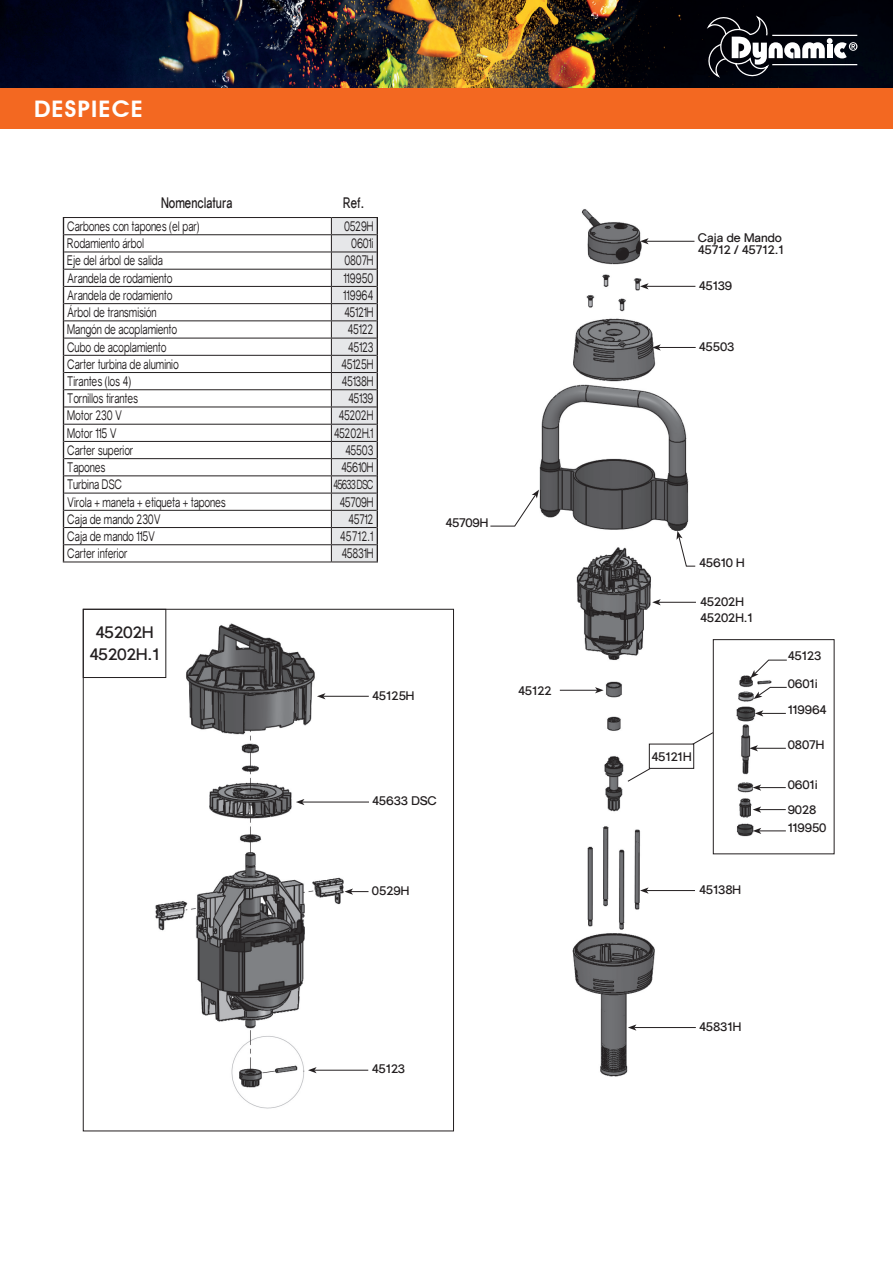
<style>
.page{position:relative;width:893px;height:1263px;background:#fff}
.page>*{position:absolute;margin:0;border:0;box-sizing:border-box;transform-origin:0 0}
.t1{font:600 22.8px "Avant Garde IT Cby BT";letter-spacing:.05em;color:#fff;scale:1.05 1}
.t2{font:700 16.2px/21.6px "Gravity";letter-spacing:-.01em;color:#231f20;text-align:center}
.t3{font:700 14.85px "Gravity";color:#231f20;scale:.75 1}
.t4{font:13.5px "Gravity";letter-spacing:-.01em;color:#231f20;scale:.75 1}
.t5{font:12.9px "Gravity";letter-spacing:-.08em;color:#231f20;scale:.7 1}
.t6{font:700 12.15px/26.1px "Gravity";letter-spacing:-.01em;color:#231f20}
</style>
<div class="page">
<div style="left:0;top:86px;width:893px;height:43px;background:#f36821"></div>
<img style="left:0;top:0;width:893px;height:87px">
<svg style="left:707px;top:15px;width:150px;height:63px"></svg>
<img style="left:538px;top:209px;width:175px;height:868px">
<img style="left:699px;top:645px;width:97px;height:218px">
<img style="left:122px;top:608px;width:258px;height:524px">
<hr style="left:323px;top:696px;width:46px;height:1px;background:#231f20">
<svg style="left:317px;top:693px;width:8px;height:6px"></svg>
<hr style="left:302px;top:802px;width:67px;height:1px;background:#231f20">
<svg style="left:296px;top:799px;width:8px;height:6px"></svg>
<svg style="left:344px;top:888px;width:24px;height:7px"></svg>
<hr style="left:314px;top:1070px;width:54px;height:1px;background:#231f20">
<svg style="left:308px;top:1067px;width:9px;height:6px"></svg>
<hr style="left:646px;top:286px;width:49px;height:1px;background:#231f20">
<svg style="left:640px;top:283px;width:9px;height:6px"></svg>
<hr style="left:659px;top:347px;width:37px;height:1px;background:#231f20">
<svg style="left:652px;top:344px;width:9px;height:7px"></svg>
<hr style="left:646px;top:890px;width:49px;height:1px;background:#231f20">
<svg style="left:640px;top:887px;width:9px;height:7px"></svg>
<svg style="left:490px;top:490px;width:49px;height:37px"></svg>
<svg style="left:676px;top:531px;width:20px;height:36px"></svg>
<hr style="left:659px;top:602px;width:37px;height:1px;background:#231f20">
<svg style="left:652px;top:599px;width:9px;height:6px"></svg>
<hr style="left:560px;top:690px;width:37px;height:1px;background:#231f20">
<svg style="left:595px;top:687px;width:9px;height:6px"></svg>
<hr style="left:634px;top:1027px;width:62px;height:1px;background:#231f20">
<svg style="left:628px;top:1024px;width:8px;height:7px"></svg>
<svg style="left:750px;top:659px;width:37px;height:19px"></svg>
<svg style="left:754px;top:687px;width:33px;height:12px"></svg>
<svg style="left:755px;top:710px;width:31px;height:6px"></svg>
<hr style="left:756px;top:748px;width:30px;height:1px;background:#231f20">
<svg style="left:749px;top:745px;width:9px;height:6px"></svg>
<svg style="left:753px;top:784px;width:33px;height:7px"></svg>
<svg style="left:753px;top:828px;width:33px;height:6px"></svg>
<div style="left:713px;top:639px;width:121px;height:215px;border:1px solid #231f20"></div>
<svg style="left:627px;top:732px;width:87px;height:50px"></svg>
<div style="left:649px;top:744px;width:45px;height:24px;background:#fff"></div>
<div style="left:649px;top:744px;width:45px;height:25px;border:1px solid #231f20"></div>
<hr style="left:646px;top:241px;width:48px;height:1px;background:#231f20">
<svg style="left:640px;top:238px;width:9px;height:6px"></svg>
<div style="left:83px;top:609px;width:83px;height:69px;border:1px solid #231f20"></div>
<svg style="left:753px;top:806px;width:33px;height:7px"></svg>
<svg style="left:63px;top:218px;width:1px;height:344px"></svg>
<svg style="left:331px;top:218px;width:47px;height:344px"></svg>
<hr style="left:63px;top:217px;width:268px;height:1px;background:#231f20">
<hr style="left:331px;top:217px;width:47px;height:1px;background:#231f20">
<hr style="left:64px;top:234px;width:267px;height:1px;background:#231f20">
<hr style="left:331px;top:234px;width:46px;height:1px;background:#231f20">
<hr style="left:64px;top:252px;width:267px;height:1px;background:#231f20">
<hr style="left:331px;top:252px;width:46px;height:1px;background:#231f20">
<hr style="left:64px;top:269px;width:267px;height:1px;background:#231f20">
<hr style="left:331px;top:269px;width:46px;height:1px;background:#231f20">
<hr style="left:64px;top:286px;width:267px;height:1px;background:#231f20">
<hr style="left:331px;top:286px;width:46px;height:1px;background:#231f20">
<hr style="left:64px;top:303px;width:267px;height:1px;background:#231f20">
<hr style="left:331px;top:303px;width:46px;height:1px;background:#231f20">
<hr style="left:64px;top:320px;width:267px;height:1px;background:#231f20">
<hr style="left:331px;top:320px;width:46px;height:1px;background:#231f20">
<hr style="left:64px;top:338px;width:267px;height:1px;background:#231f20">
<hr style="left:331px;top:338px;width:46px;height:1px;background:#231f20">
<hr style="left:64px;top:355px;width:267px;height:1px;background:#231f20">
<hr style="left:331px;top:355px;width:46px;height:1px;background:#231f20">
<hr style="left:64px;top:372px;width:267px;height:1px;background:#231f20">
<hr style="left:331px;top:372px;width:46px;height:1px;background:#231f20">
<hr style="left:64px;top:389px;width:267px;height:1px;background:#231f20">
<hr style="left:331px;top:389px;width:46px;height:1px;background:#231f20">
<hr style="left:64px;top:407px;width:267px;height:1px;background:#231f20">
<hr style="left:331px;top:407px;width:46px;height:1px;background:#231f20">
<hr style="left:64px;top:424px;width:267px;height:1px;background:#231f20">
<hr style="left:331px;top:424px;width:46px;height:1px;background:#231f20">
<hr style="left:64px;top:441px;width:267px;height:1px;background:#231f20">
<hr style="left:331px;top:441px;width:46px;height:1px;background:#231f20">
<hr style="left:64px;top:458px;width:267px;height:1px;background:#231f20">
<hr style="left:331px;top:458px;width:46px;height:1px;background:#231f20">
<hr style="left:64px;top:475px;width:267px;height:1px;background:#231f20">
<hr style="left:331px;top:475px;width:46px;height:1px;background:#231f20">
<hr style="left:64px;top:493px;width:267px;height:1px;background:#231f20">
<hr style="left:331px;top:493px;width:46px;height:1px;background:#231f20">
<hr style="left:64px;top:510px;width:267px;height:1px;background:#231f20">
<hr style="left:331px;top:510px;width:46px;height:1px;background:#231f20">
<hr style="left:64px;top:527px;width:267px;height:1px;background:#231f20">
<hr style="left:331px;top:527px;width:46px;height:1px;background:#231f20">
<hr style="left:64px;top:544px;width:267px;height:1px;background:#231f20">
<hr style="left:331px;top:544px;width:46px;height:1px;background:#231f20">
<hr style="left:63px;top:562px;width:268px;height:1px;background:#231f20">
<hr style="left:331px;top:562px;width:47px;height:1px;background:#231f20">
<h1 class="t1" style="left:34px;top:95px;width:105px">DESPIECE</h1>
<p class="t3" style="left:161px;top:194px;width:97px">Nomenclatura</p>
<p class="t3" style="left:343px;top:194px;width:29px">Ref.</p>
<p class="t4" style="left:67px;top:218px;width:178px">Carbones con tapones (el par)</p>
<p class="t4" style="left:344px;top:218px;width:41px">0529H</p>
<p class="t4" style="left:67px;top:236px;width:104px">Rodamiento árbol</p>
<p class="t4" style="left:351px;top:236px;width:31px">0601i</p>
<p class="t4" style="left:67px;top:253px;width:129px">Eje del árbol de salida</p>
<p class="t4" style="left:344px;top:253px;width:40px">0807H</p>
<p class="t4" style="left:67px;top:270px;width:142px">Arandela de rodamiento</p>
<p class="t4" style="left:343px;top:270px;width:42px">119950</p>
<p class="t4" style="left:67px;top:287px;width:142px">Arandela de rodamiento</p>
<p class="t4" style="left:343px;top:287px;width:42px">119964</p>
<p class="t4" style="left:67px;top:305px;width:120px">Árbol de transmisión</p>
<p class="t4" style="left:344px;top:305px;width:40px">45121H</p>
<p class="t4" style="left:67px;top:322px;width:148px">Mangón de acoplamiento</p>
<p class="t4" style="left:348px;top:322px;width:36px">45122</p>
<p class="t4" style="left:67px;top:339px;width:134px">Cubo de acoplamiento</p>
<p class="t4" style="left:348px;top:339px;width:35px">45123</p>
<p class="t4" style="left:67px;top:356px;width:150px">Carter turbina de aluminio</p>
<p class="t4" style="left:342px;top:356px;width:44px">45125H</p>
<p class="t4" style="left:67px;top:373px;width:87px">Tirantes (los 4)</p>
<p class="t4" style="left:342px;top:373px;width:44px">45138H</p>
<p class="t4" style="left:67px;top:391px;width:96px">Tornillos tirantes</p>
<p class="t4" style="left:348px;top:391px;width:35px">45139</p>
<p class="t4" style="left:67px;top:408px;width:75px">Motor 230 V</p>
<p class="t4" style="left:339px;top:408px;width:48px">45202H</p>
<p class="t4" style="left:67px;top:425px;width:67px">Motor 115 V</p>
<p class="t4" style="left:334px;top:425px;width:54px">45202H.1</p>
<p class="t4" style="left:67px;top:442px;width:90px">Carter superior</p>
<p class="t4" style="left:345px;top:442px;width:39px">45503</p>
<p class="t4" style="left:67px;top:460px;width:52px">Tapones</p>
<p class="t4" style="left:341px;top:460px;width:44px">45610H</p>
<p class="t4" style="left:67px;top:477px;width:75px">Turbina DSC</p>
<p class="t5" style="left:333px;top:477px;width:59px">45633 DSC</p>
<p class="t4" style="left:67px;top:494px;width:213px">Virola + maneta + etiqueta + tapones</p>
<p class="t4" style="left:340px;top:494px;width:46px">45709H</p>
<p class="t4" style="left:67px;top:511px;width:126px">Caja de mando 230V</p>
<p class="t4" style="left:349px;top:511px;width:35px">45712</p>
<p class="t4" style="left:67px;top:528px;width:119px">Caja de mando 115V</p>
<p class="t4" style="left:340px;top:528px;width:46px">45712.1</p>
<p class="t4" style="left:67px;top:546px;width:82px">Carter inferior</p>
<p class="t4" style="left:342px;top:546px;width:44px">45831H</p>
<p class="t2" style="left:89px;top:622px;width:72px">45202H<br>45202H.1</p>
<p class="t6" style="left:372px;top:682px;width:44px">45125H</p>
<p class="t6" style="left:445px;top:510px;width:44px">45709H</p>
<p class="t6" style="left:518px;top:678px;width:35px">45122</p>
<p class="t6" style="left:372px;top:788px;width:66px">45633 DSC</p>
<p class="t6" style="left:372px;top:877px;width:39px">0529H</p>
<p class="t6" style="left:372px;top:1056px;width:35px">45123</p>
<p class="t6" style="left:698px;top:231px;width:88px;line-height:12.1px">Caja de Mando<br>45712 / 45712.1</p>
<p class="t6" style="left:699px;top:272px;width:35px">45139</p>
<p class="t6" style="left:699px;top:333px;width:37px">45503</p>
<p class="t6" style="left:699px;top:549px;width:47px">45610 H</p>
<p class="t6" style="left:700px;top:593px;width:54px;line-height:16.2px">45202H<br>45202H.1</p>
<p class="t6" style="left:651px;top:743px;width:42px">45121H</p>
<p class="t6" style="left:699px;top:876px;width:43px">45138H</p>
<p class="t6" style="left:788px;top:643px;width:35px">45123</p>
<p class="t6" style="left:788px;top:671px;width:41px">0601i<br>119964</p>
<p class="t6" style="left:788px;top:732px;width:38px">0807H</p>
<p class="t6" style="left:788px;top:771px;width:32px">0601i</p>
<p class="t6" style="left:788px;top:814px;width:40px">119950</p>
<p class="t6" style="left:788px;top:797px;width:30px">9028</p>
<p class="t6" style="left:699px;top:1013px;width:44px">45831H</p>
</div>
